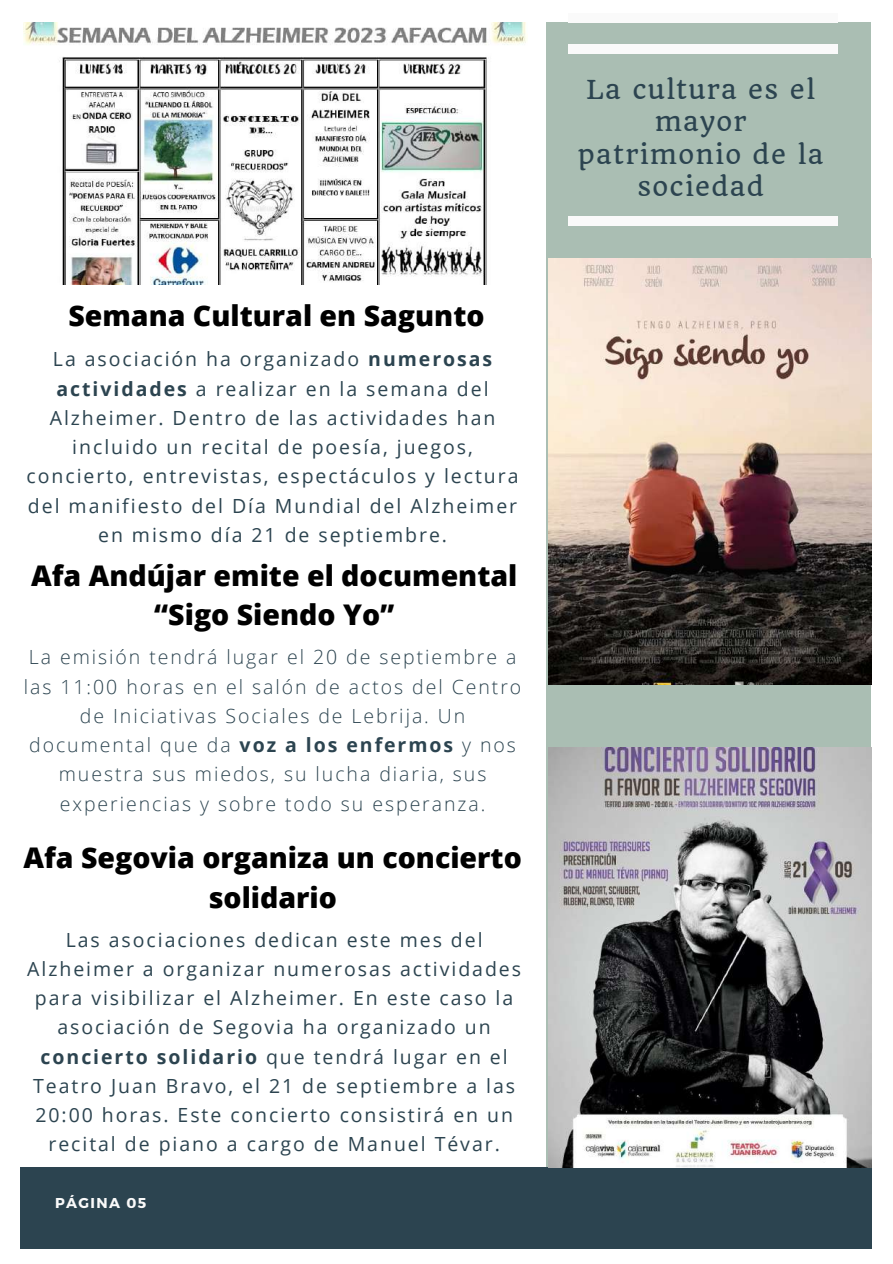
<style>
.page{position:relative;width:893px;height:1264px;background:#fff}
.page>*{position:absolute;margin:0;border:0;box-sizing:border-box;transform-origin:0 0}
.t1{font:800 28.5px/39.3px "Open Sans";color:#000;text-align:center}
.t2{font:25.5px/32.5px "Quando";letter-spacing:.05em;color:#2c4450;text-align:center}
.t3{font:19.5px/29.2px "Open Sans";letter-spacing:.1em;color:#2c4450;text-align:center}
.t4{font:300 19.5px/29.2px "Open Sans";letter-spacing:.1em;color:#2c4450;text-align:center}
.t5{font:700 14.25px "Montserrat";letter-spacing:.1em;color:#fafafa}
.s1{font-weight:700}
</style>
<div class="page">
<div style="left:20px;top:1167px;width:851px;height:81px;background:#2c4450"></div>
<div style="left:546px;top:22px;width:324px;height:1145px;background:#aabeb3"></div>
<div style="left:568px;top:14px;width:270px;height:9px;background:#fafafa"></div>
<div style="left:568px;top:217px;width:270px;height:9px;background:#fafafa"></div>
<div style="left:568px;top:44px;width:270px;height:9px;background:#fafafa"></div>
<img style="left:548px;top:258px;width:323px;height:426px">
<img style="left:548px;top:747px;width:323px;height:420px">
<img style="left:24px;top:23px;width:503px;height:262px">
<h1 class="t1" style="left:68px;top:296px;width:417px">Semana Cultural en Sagunto</h1>
<p class="t3" style="left:27px;top:344px;width:493px">La asociación ha organizado <span class="s1">numerosas actividades</span> a realizar en la semana del Alzheimer. Dentro de las actividades han incluido un recital de poesía, juegos, concierto, entrevistas, espectáculos y lectura del manifiesto del Día Mundial del Alzheimer en mismo día 21 de septiembre.</p>
<h1 class="t1" style="left:31px;top:555px;width:488px">Afa Andújar emite el documental “Sigo Siendo Yo”</h1>
<p class="t4" style="left:24px;top:642px;width:499px">La emisión tendrá lugar el 20 de septiembre a las 11:00 horas en el salón de actos del Centro de Iniciativas Sociales de Lebrija. Un documental que da <span class="s1">voz a los enfermos</span> y nos muestra sus miedos, su lucha diaria, sus experiencias y sobre todo su esperanza.</p>
<h1 class="t1" style="left:23px;top:837px;width:500px">Afa Segovia organiza un concierto solidario</h1>
<p class="t3" style="left:27px;top:924px;width:495px">Las asociaciones dedican este mes del Alzheimer a organizar numerosas actividades para visibilizar el Alzheimer. En este caso la asociación de Segovia ha organizado un <span class="s1">concierto solidario</span> que tendrá lugar en el Teatro Juan Bravo, el 21 de septiembre a las 20:00 horas. Este concierto consistirá en un recital de piano a cargo de Manuel Tévar.</p>
<p class="t5" style="left:55px;top:1193px;width:93px">PÁGINA 05</p>
<h2 class="t2" style="left:578px;top:73px;width:247px">La cultura es el mayor patrimonio de la sociedad</h2>
</div>
